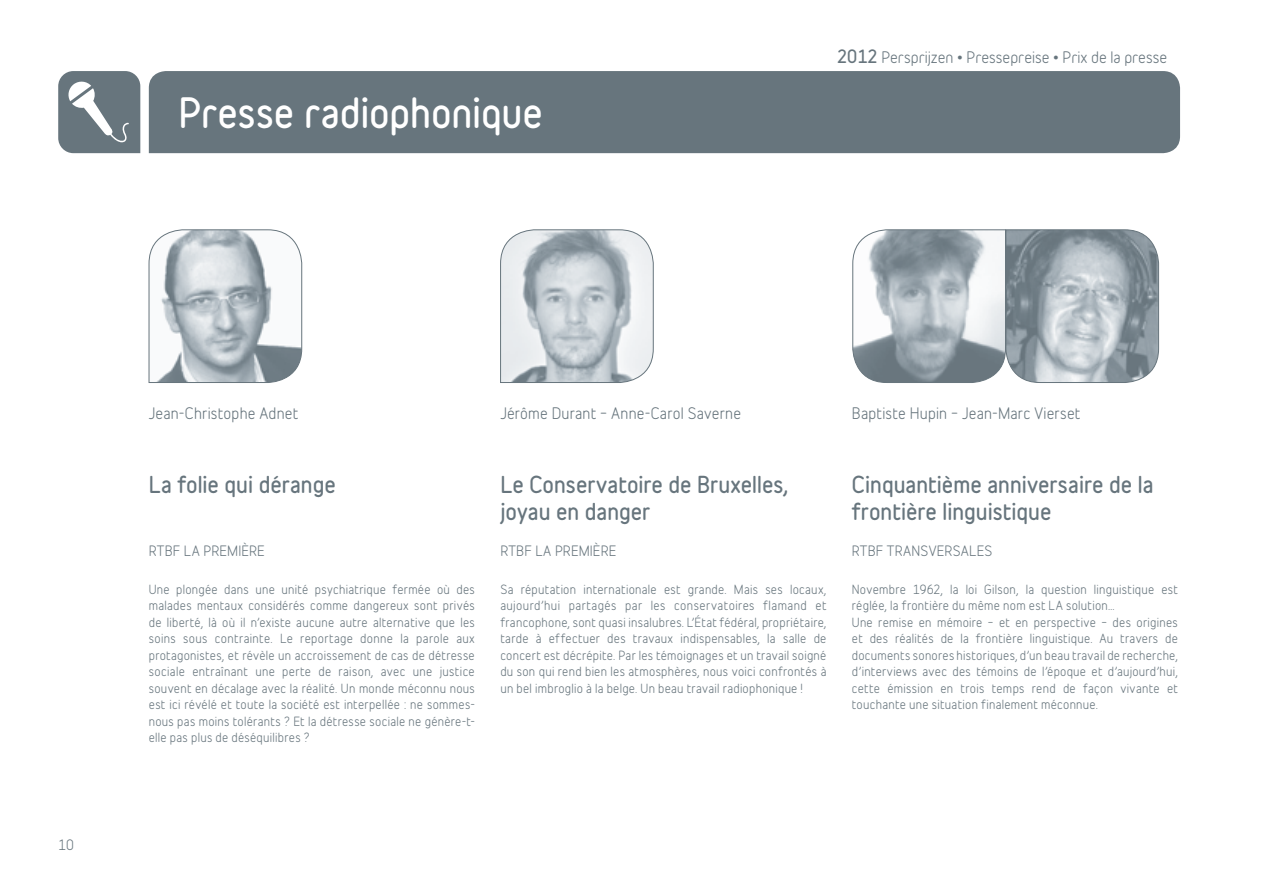
<style>
.page{position:relative;width:1263px;height:893px;background:#fff}
.page>*{position:absolute;margin:0;border:0;box-sizing:border-box;transform-origin:0 0}
.Titel_hoofdstuk{font:700 37.5px "Belfius Normal";letter-spacing:-.005em;color:#fff}
.Titel1{font:700 21px/27px "Belfius Alternative";color:#67757d}
.Naam{font:15px "Belfius Alternative";letter-spacing:.015em;color:#67757d}
.t1{font:15px "Belfius Normal";color:#67757d}
.Medium{font:13.5px "Belfius Alternative";letter-spacing:.01em;color:#67757d}
.Tekst{font:12px/16.5px "Belfius Alternative";letter-spacing:.025em;color:#67757d;text-align:justify}
.s1{font-weight:700;font-size:16.5px}
</style>
<div class="page">
<div style="left:149px;top:71px;width:1031px;height:82px;background:#67757d"></div>
<svg style="left:149px;top:229px;width:153px;height:154px"></svg>
<svg style="left:58px;top:71px;width:82px;height:82px;background:#7e8a90"></svg>
<svg style="left:500px;top:229px;width:154px;height:154px;background:#c8ced3"></svg>
<svg style="left:852px;top:229px;width:307px;height:154px;background:#a7b0b6"></svg>
<p class="Titel_hoofdstuk" style="left:179px;top:84px;width:366px">Presse radiophonique</p>
<p class="t1" style="left:837px;top:44px;width:332px"><span class="s1">2012</span> Persprijzen • Pressepreise • Prix de la presse</p>
<p class="Medium" style="left:58px;top:834px;width:17px">10</p>
<p class="Naam" style="left:149px;top:401px;width:151px">Jean-Christophe Adnet</p>
<p class="Titel1" style="left:149px;top:470px;width:188px">La folie qui dérange</p>
<p class="Medium" style="left:149px;top:540px;width:117px">RTBF LA PREMIÈRE</p>
<p class="Tekst" style="left:149px;top:580px;width:328px">Une plongée dans une unité psychiatrique fermée où des malades mentaux considérés comme dangereux sont privés de liberté, là où il n’existe aucune autre alternative que les soins sous contrainte. Le reportage donne la parole aux protagonistes, et révèle un accroissement de cas de détresse sociale entraînant une perte de raison, avec une justice souvent en décalage avec la réalité. Un monde méconnu nous est ici révélé et toute la société est interpellée : ne sommes&shy;nous pas moins tolérants ? Et la détresse sociale ne génère-t&shy;elle pas plus de déséquilibres ?</p>
<p class="Naam" style="left:500px;top:401px;width:242px">Jérôme Durant – Anne-Carol Saverne</p>
<p class="Titel1" style="left:500px;top:470px;width:290px">Le Conservatoire de Bruxelles, joyau en danger</p>
<p class="Medium" style="left:500px;top:540px;width:117px">RTBF LA PREMIÈRE</p>
<p class="Tekst" style="left:500px;top:580px;width:328px">Sa réputation internationale est grande. Mais ses locaux, aujourd’hui partagés par les conservatoires flamand et francophone, sont quasi insalubres. L’État fédéral, propriétaire, tarde à effectuer des travaux indispensables, la salle de concert est décrépite. Par les témoignages et un travail soigné du son qui rend bien les atmosphères, nous voici confrontés à un bel imbroglio à la belge. Un beau travail radiophonique !</p>
<p class="Naam" style="left:852px;top:401px;width:230px">Baptiste Hupin – Jean-Marc Vierset</p>
<p class="Titel1" style="left:852px;top:470px;width:303px">Cinquantième anniversaire de la frontière linguistique</p>
<p class="Medium" style="left:852px;top:540px;width:142px">RTBF TRANSVERSALES</p>
<p class="Tekst" style="left:852px;top:580px;width:327px">Novembre 1962, la loi Gilson, la question linguistique est réglée, la frontière du même nom est LA solution…</p>
<p class="Tekst" style="left:852px;top:613px;width:328px">Une remise en mémoire – et en perspective – des origines et des réalités de la frontière linguistique. Au travers de documents sonores historiques, d’un beau travail de recherche, d’interviews avec des témoins de l’époque et d’aujourd’hui, cette émission en trois temps rend de façon vivante et touchante une situation finalement méconnue.</p>
</div>
